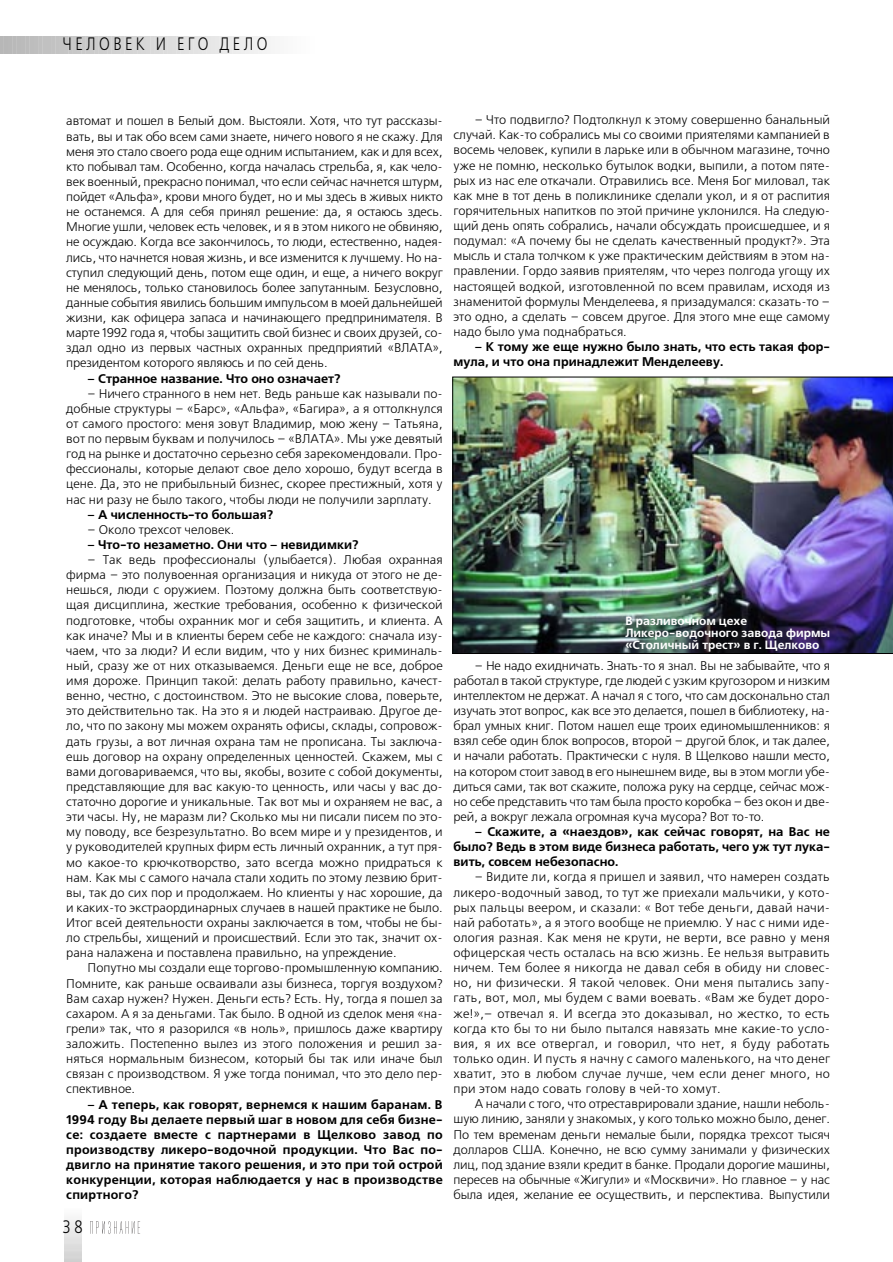
<style>
.page{position:relative;width:893px;height:1262px;background:#fff}
.page>*{position:absolute;margin:0;border:0;box-sizing:border-box;transform-origin:0 0}
.t1{font:18px "Free Set C";letter-spacing:.235em;color:#000;scale:.8 1}
.t2{font:12.6px/15.1px "Free Set C";color:#000;text-align:justify}
.t3{font:700 12.6px/15.1px "Free Set C";color:#000;text-align:justify}
.t4{font:700 12px/12px "Free Set C";color:#fff}
</style>
<div class="page">
<svg style="left:0;top:36px;width:271px;height:17px;background:#d5d5d5"></svg>
<svg style="left:64px;top:1219px;width:17px;height:43px"></svg>
<svg style="left:90px;top:1221px;width:50px;height:13px"></svg>
<img style="left:452px;top:377px;width:440px;height:276px">
<h1 class="t1" style="left:63px;top:36px;width:257px">ЧЕЛОВЕК И ЕГО ДЕЛО</h1>
<p class="t2" style="left:66px;top:114px;width:378px">автомат и пошел в Белый дом. Выстояли. Хотя, что тут рассказы&shy;вать, вы и так обо всем сами знаете, ничего нового я не скажу. Для меня это стало своего рода еще одним испытанием, как и для всех, кто побывал там. Особенно, когда началась стрельба, я, как чело&shy;век военный, прекрасно понимал, что если сейчас начнется штурм, пойдет «Альфа», крови много будет, но и мы здесь в живых никто не останемся. А для себя принял решение: да, я остаюсь здесь.<br>Многие ушли, человек есть человек, и я в этом никого не обвиняю, не осуждаю. Когда все закончилось, то люди, естественно, надея&shy;лись, что начнется новая жизнь, и все изменится к лучшему. Но на&shy;ступил следующий день, потом еще один, и еще, а ничего вокруг не менялось, только становилось более запутанным. Безусловно, данные события явились большим импульсом в моей дальнейшей жизни, как офицера запаса и начинающего предпринимателя. В марте 1992 года я, чтобы защитить свой бизнес и своих друзей, со&shy;здал одно из первых частных охранных предприятий «ВЛАТА», президентом которого являюсь и по сей день.</p>
<p class="t3" style="left:88px;top:372px;width:255px">– Странное название. Что оно означает?</p>
<p class="t2" style="left:66px;top:386px;width:378px;text-indent:21px">– Ничего странного в нем нет. Ведь раньше как называли по&shy;добные структуры – «Барс», «Альфа», «Багира», а я оттолкнулся от самого простого: меня зовут Владимир, мою жену – Татьяна, вот по первым буквам и получилось – «ВЛАТА». Мы уже девятый год на рынке и достаточно серьезно себя зарекомендовали. Про&shy;фессионалы, которые делают свое дело хорошо, будут всегда в цене. Да, это не прибыльный бизнес, скорее престижный, хотя у нас ни разу не было такого, чтобы люди не получили зарплату.</p>
<p class="t3" style="left:88px;top:508px;width:187px">– А численность-то большая?</p>
<p class="t2" style="left:88px;top:522px;width:148px">– Около трехсот человек.</p>
<p class="t3" style="left:88px;top:538px;width:273px">– Что-то незаметно. Они что – невидимки?</p>
<p class="t2" style="left:66px;top:552px;width:378px;text-indent:21px">– Так ведь профессионалы (улыбается). Любая охранная фирма – это полувоенная организация и никуда от этого не де&shy;нешься, люди с оружием. Поэтому должна быть соответствую&shy;щая дисциплина, жесткие требования, особенно к физической подготовке, чтобы охранник мог и себя защитить, и клиента. А как иначе? Мы и в клиенты берем себе не каждого: сначала изу&shy;чаем, что за люди? И если видим, что у них бизнес криминаль&shy;ный, сразу же от них отказываемся. Деньги еще не все, доброе имя дороже. Принцип такой: делать работу правильно, качест&shy;венно, честно, с достоинством. Это не высокие слова, поверьте, это действительно так. На это я и людей настраиваю. Другое де&shy;ло, что по закону мы можем охранять офисы, склады, сопровож&shy;дать грузы, а вот личная охрана там не прописана. Ты заключа&shy;ешь договор на охрану определенных ценностей. Скажем, мы с вами договариваемся, что вы, якобы, возите с собой документы, представляющие для вас какую-то ценность, или часы у вас до&shy;статочно дорогие и уникальные. Так вот мы и охраняем не вас, а эти часы. Ну, не маразм ли? Сколько мы ни писали писем по это&shy;му поводу, все безрезультатно. Во всем мире и у президентов, и у руководителей крупных фирм есть личный охранник, а тут пря&shy;мо какое-то крючкотворство, зато всегда можно придраться к нам. Как мы с самого начала стали ходить по этому лезвию брит&shy;вы, так до сих пор и продолжаем. Но клиенты у нас хорошие, да и каких-то экстраординарных случаев в нашей практике не было.<br>Итог всей деятельности охраны заключается в том, чтобы не бы&shy;ло стрельбы, хищений и происшествий. Если это так, значит ох&shy;рана налажена и поставлена правильно, на упреждение.</p>
<p class="t2" style="left:66px;top:961px;width:378px;text-indent:21px">Попутно мы создали еще торгово-промышленную компанию.<br>Помните, как раньше осваивали азы бизнеса, торгуя воздухом?<br>Вам сахар нужен? Нужен. Деньги есть? Есть. Ну, тогда я пошел за сахаром. А я за деньгами. Так было. В одной из сделок меня «на&shy;грели» так, что я разорился «в ноль», пришлось даже квартиру заложить. Постепенно вылез из этого положения и решил за&shy;няться нормальным бизнесом, который бы так или иначе был связан с производством. Я уже тогда понимал, что это дело пер&shy;спективное.</p>
<p class="t3" style="left:66px;top:1097px;width:378px;text-indent:21px">– А теперь, как говорят, вернемся к нашим баранам. В 1994 году Вы делаете первый шаг в новом для себя бизне&shy;се: создаете вместе с партнерами в Щелково завод по производству ликеро-водочной продукции. Что Вас по&shy;двигло на принятие такого решения, и это при той острой конкуренции, которая наблюдается у нас в производстве спиртного?</p>
<h1 class="t1" style="left:63px;top:1218px;width:27px">38</h1>
<p class="t2" style="left:453px;top:113px;width:378px;text-indent:21px">– Что подвигло? Подтолкнул к этому совершенно банальный случай. Как-то собрались мы со своими приятелями кампанией в восемь человек, купили в ларьке или в обычном магазине, точно уже не помню, несколько бутылок водки, выпили, а потом пяте&shy;рых из нас еле откачали. Отравились все. Меня Бог миловал, так как мне в тот день в поликлинике сделали укол, и я от распития горячительных напитков по этой причине уклонился. На следую&shy;щий день опять собрались, начали обсуждать происшедшее, и я подумал: «А почему бы не сделать качественный продукт?». Эта мысль и стала толчком к уже практическим действиям в этом на&shy;правлении. Гордо заявив приятелям, что через полгода угощу их настоящей водкой, изготовленной по всем правилам, исходя из знаменитой формулы Менделеева, я призадумался: сказать-то – это одно, а сделать – совсем другое. Для этого мне еще самому надо было ума поднабраться.</p>
<p class="t3" style="left:453px;top:340px;width:378px;text-indent:21px">– К тому же еще нужно было знать, что есть такая фор&shy;мула, и что она принадлежит Менделееву.</p>
<p class="t4" style="left:625px;top:616px;width:206px">В разливочном цехе<br>Ликеро-водочного завода фирмы «Столичный трест» в г. Щелково</p>
<p class="t2" style="left:453px;top:658px;width:378px;text-indent:21px">– Не надо ехидничать. Знать-то я знал. Вы не забывайте, что я работал в такой структуре, где людей с узким кругозором и низким интеллектом не держат. А начал я с того, что сам досконально стал изучать этот вопрос, как все это делается, пошел в библиотеку, на&shy;брал умных книг. Потом нашел еще троих единомышленников: я взял себе один блок вопросов, второй – другой блок, и так далее, и начали работать. Практически с нуля. В Щелково нашли место, на котором стоит завод в его нынешнем виде, вы в этом могли убе&shy;диться сами, так вот скажите, положа руку на сердце, сейчас мож&shy;но себе представить что там была просто коробка – без окон и две&shy;рей, а вокруг лежала огромная куча мусора? Вот то-то.</p>
<p class="t3" style="left:453px;top:825px;width:378px;text-indent:21px">– Скажите, а «наездов», как сейчас говорят, на Вас не было? Ведь в этом виде бизнеса работать, чего уж тут лука&shy;вить, совсем небезопасно.</p>
<p class="t2" style="left:453px;top:870px;width:378px;text-indent:21px">– Видите ли, когда я пришел и заявил, что намерен создать ликеро-водочный завод, то тут же приехали мальчики, у кото&shy;рых пальцы веером, и сказали: « Вот тебе деньги, давай начи&shy;най работать», а я этого вообще не приемлю. У нас с ними иде&shy;ология разная. Как меня не крути, не верти, все равно у меня офицерская честь осталась на всю жизнь. Ее нельзя вытравить ничем. Тем более я никогда не давал себя в обиду ни словес&shy;но, ни физически. Я такой человек. Они меня пытались запу&shy;гать, вот, мол, мы будем с вами воевать. «Вам же будет доро&shy;же!»,– отвечал я. И всегда это доказывал, но жестко, то есть когда кто бы то ни было пытался навязать мне какие-то усло&shy;вия, я их все отвергал, и говорил, что нет, я буду работать только один. И пусть я начну с самого маленького, на что денег хватит, это в любом случае лучше, чем если денег много, но при этом надо совать голову в чей-то хомут.</p>
<p class="t2" style="left:453px;top:1097px;width:378px;text-indent:21px">А начали с того, что отреставрировали здание, нашли неболь&shy;шую линию, заняли у знакомых, у кого только можно было, денег.<br>По тем временам деньги немалые были, порядка трехсот тысяч долларов США. Конечно, не всю сумму занимали у физических лиц, под здание взяли кредит в банке. Продали дорогие машины, пересев на обычные «Жигули» и «Москвичи». Но главное – у нас была идея, желание ее осуществить, и перспектива. Выпустили</p>
</div>
